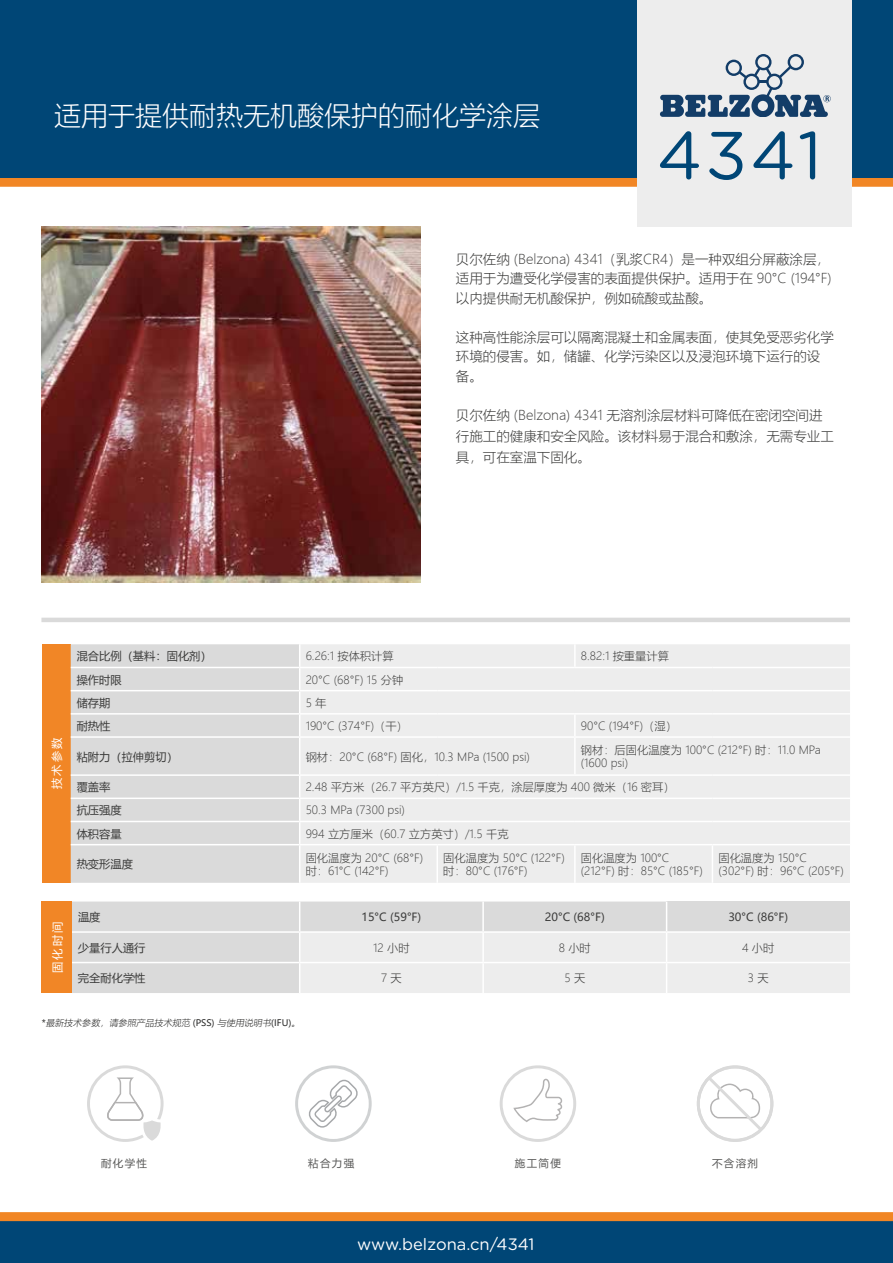
<style>
.page{position:relative;width:893px;height:1263px;background:#fff}
.page>*{position:absolute;margin:0;border:0;box-sizing:border-box;transform-origin:0 0}
.t1{font:67.5px "Gotham Rounded";color:#004676}
.t2{font:300 27px "Microsoft Ya Hei";color:#fff}
.t3{font:16.5px "Gotham Rounded";color:#fff}
.t4{font:300 13.5px/19.5px "Microsoft Ya Hei";color:#3c3c3b}
.t5{font:300 11.25px/13.5px "Microsoft Ya Hei";color:#3c3c3b}
.t6{font:11.25px "Microsoft Ya Hei";color:#3c3c3b}
.t7{font:11.25px "Microsoft Ya Hei";letter-spacing:.2em;color:#fff}
.t8{font:10.5px "Microsoft Ya Hei";letter-spacing:.13em;color:#575756}
.t9{font:italic 300 9px "Microsoft Ya Hei";color:#282827}
.s1{font-weight:400;font-style:normal}
</style>
<div class="page">
<div style="left:0;top:178px;width:893px;height:9px;background:#f18625"></div>
<div style="left:0;top:0;width:893px;height:178px;background:#004676"></div>
<div style="left:0;top:1220px;width:893px;height:43px;background:#004676"></div>
<img style="left:42px;top:226px;width:379px;height:357px">
<hr style="left:41px;top:618px;width:809px;height:4px;background:#dadada">
<div style="left:638px;top:0;width:214px;height:226px;background:#ededed"></div>
<svg style="left:660px;top:54px;width:170px;height:63px"></svg>
<svg style="left:87px;top:1065px;width:77px;height:77px"></svg>
<svg style="left:500px;top:1065px;width:76px;height:77px"></svg>
<svg style="left:697px;top:1065px;width:76px;height:77px"></svg>
<svg style="left:295px;top:1065px;width:77px;height:77px"></svg>
<div style="left:0;top:1212px;width:893px;height:9px;background:#f18625"></div>
<div style="left:42px;top:644px;width:29px;height:239px;background:#f18626"></div>
<div style="left:71px;top:644px;width:228px;height:239px;background:#dadada"></div>
<div style="left:300px;top:644px;width:550px;height:239px;background:#ededed"></div>
<div style="left:712px;top:845px;width:138px;height:38px;background:#ededed"></div>
<hr style="left:71px;top:667px;width:229px;height:1px;background:#fff">
<hr style="left:71px;top:690px;width:229px;height:1px;background:#fff">
<hr style="left:71px;top:713px;width:229px;height:2px;background:#fff">
<hr style="left:71px;top:736px;width:229px;height:2px;background:#fff">
<hr style="left:71px;top:774px;width:229px;height:2px;background:#fff">
<hr style="left:71px;top:797px;width:229px;height:2px;background:#fff">
<hr style="left:71px;top:821px;width:229px;height:1px;background:#fff">
<hr style="left:71px;top:844px;width:229px;height:1px;background:#fff">
<hr style="left:574px;top:644px;width:2px;height:23px;background:#fff">
<hr style="left:300px;top:667px;width:137px;height:1px;background:#fff">
<hr style="left:437px;top:667px;width:138px;height:1px;background:#fff">
<hr style="left:575px;top:667px;width:137px;height:1px;background:#fff">
<hr style="left:712px;top:667px;width:138px;height:1px;background:#fff">
<hr style="left:300px;top:690px;width:137px;height:1px;background:#fff">
<hr style="left:437px;top:690px;width:138px;height:1px;background:#fff">
<hr style="left:575px;top:690px;width:137px;height:1px;background:#fff">
<hr style="left:712px;top:690px;width:138px;height:1px;background:#fff">
<hr style="left:300px;top:713px;width:137px;height:2px;background:#fff">
<hr style="left:437px;top:713px;width:138px;height:2px;background:#fff">
<hr style="left:575px;top:713px;width:137px;height:2px;background:#fff">
<hr style="left:574px;top:715px;width:2px;height:21px;background:#fff">
<hr style="left:712px;top:713px;width:138px;height:2px;background:#fff">
<hr style="left:300px;top:736px;width:137px;height:2px;background:#fff">
<hr style="left:437px;top:736px;width:138px;height:2px;background:#fff">
<hr style="left:575px;top:736px;width:137px;height:2px;background:#fff">
<hr style="left:574px;top:738px;width:2px;height:36px;background:#fff">
<hr style="left:712px;top:736px;width:138px;height:2px;background:#fff">
<hr style="left:300px;top:774px;width:137px;height:2px;background:#fff">
<hr style="left:437px;top:774px;width:138px;height:2px;background:#fff">
<hr style="left:575px;top:774px;width:137px;height:2px;background:#fff">
<hr style="left:712px;top:774px;width:138px;height:2px;background:#fff">
<hr style="left:300px;top:797px;width:137px;height:2px;background:#fff">
<hr style="left:437px;top:797px;width:138px;height:2px;background:#fff">
<hr style="left:575px;top:797px;width:137px;height:2px;background:#fff">
<hr style="left:712px;top:797px;width:138px;height:2px;background:#fff">
<hr style="left:300px;top:821px;width:137px;height:1px;background:#fff">
<hr style="left:437px;top:821px;width:138px;height:1px;background:#fff">
<hr style="left:575px;top:821px;width:137px;height:1px;background:#fff">
<hr style="left:712px;top:821px;width:138px;height:1px;background:#fff">
<hr style="left:300px;top:844px;width:137px;height:1px;background:#fff">
<hr style="left:437px;top:844px;width:138px;height:1px;background:#fff">
<hr style="left:437px;top:845px;width:1px;height:38px;background:#fff">
<hr style="left:575px;top:844px;width:137px;height:1px;background:#fff">
<hr style="left:574px;top:845px;width:2px;height:38px;background:#fff">
<hr style="left:712px;top:844px;width:138px;height:1px;background:#fff">
<hr style="left:712px;top:845px;width:1px;height:38px;background:#fff">
<div style="left:42px;top:901px;width:30px;height:92px;background:#f18626"></div>
<div style="left:72px;top:901px;width:594px;height:92px;background:#dadada"></div>
<div style="left:667px;top:901px;width:183px;height:31px;background:#dadada"></div>
<hr style="left:299px;top:901px;width:1px;height:30px;background:#fff">
<hr style="left:72px;top:931px;width:228px;height:2px;background:#fff">
<hr style="left:72px;top:962px;width:228px;height:1px;background:#fff">
<hr style="left:482px;top:901px;width:2px;height:30px;background:#fff">
<hr style="left:300px;top:931px;width:183px;height:2px;background:#fff">
<hr style="left:483px;top:931px;width:184px;height:2px;background:#fff">
<hr style="left:667px;top:931px;width:183px;height:2px;background:#fff">
<div style="left:299px;top:933px;width:551px;height:60px;background:#ededed"></div>
<hr style="left:666px;top:963px;width:1px;height:30px;background:#fff">
<h2 class="t2" style="left:54px;top:97px;width:487px">适用于提供耐热无机酸保护的耐化学涂层</h2>
<h1 class="t1" style="left:657px;top:109px;width:166px">4341</h1>
<p class="t4" style="left:456px;top:249px;width:377px">贝尔佐纳 (Belzona) 4341（乳浆CR4）是一种双组分屏蔽涂层，适用于为遭受化学侵害的表面提供保护。适用于在 90°C (194°F)以内提供耐无机酸保护，例如硫酸或盐酸。</p>
<p class="t4" style="left:456px;top:327px;width:379px">这种高性能涂层可以隔离混凝土和金属表面，使其免受恶劣化学环境的侵害。如，储罐、化学污染区以及浸泡环境下运行的设备。</p>
<p class="t4" style="left:456px;top:404px;width:379px;line-height:21px">贝尔佐纳 (Belzona) 4341 无溶剂涂层材料可降低在密闭空间进行施工的健康和安全风险。该材料易于混合和敷涂，无需专业工具，可在室温下固化。</p>
<p class="t7" style="left:49px;top:789px;width:53px;rotate:-90deg">技术参数</p>
<p class="t7" style="left:50px;top:973px;width:53px;rotate:-90deg">固化时间</p>
<p class="t6" style="left:77px;top:649px;width:137px">混合比例（基料：固化剂）</p>
<p class="t5" style="left:306px;top:649px;width:90px">6.26:1 按体积计算</p>
<p class="t5" style="left:581px;top:649px;width:90px">8.82:1 按重量计算</p>
<p class="t6" style="left:77px;top:672px;width:46px">操作时限</p>
<p class="t5" style="left:306px;top:672px;width:99px">20°C (68°F) 15 分钟</p>
<p class="t6" style="left:77px;top:695px;width:35px">储存期</p>
<p class="t5" style="left:306px;top:696px;width:22px">5 年</p>
<p class="t6" style="left:77px;top:718px;width:35px">耐热性</p>
<p class="t5" style="left:306px;top:719px;width:104px">190°C (374°F)（干）</p>
<p class="t5" style="left:581px;top:719px;width:98px">90°C (194°F)（湿）</p>
<p class="t6" style="left:77px;top:749px;width:103px">粘附力（拉伸剪切）</p>
<p class="t5" style="left:306px;top:749px;width:226px">钢材：20°C (68°F) 固化，10.3 MPa (1500 psi)</p>
<p class="t5" style="left:581px;top:743px;width:241px">钢材：后固化温度为 100°C (212°F) 时：11.0 MPa (1600 psi)</p>
<p class="t6" style="left:77px;top:779px;width:35px">覆盖率</p>
<p class="t5" style="left:306px;top:780px;width:370px">2.48 平方米（26.7 平方英尺）/1.5 千克，涂层厚度为 400 微米（16 密耳）</p>
<p class="t6" style="left:77px;top:803px;width:46px">抗压强度</p>
<p class="t5" style="left:306px;top:803px;width:101px">50.3 MPa (7300 psi)</p>
<p class="t6" style="left:77px;top:826px;width:46px">体积容量</p>
<p class="t5" style="left:306px;top:826px;width:204px">994 立方厘米（60.7 立方英寸）/1.5 千克</p>
<p class="t6" style="left:77px;top:856px;width:58px">热变形温度</p>
<p class="t5" style="left:306px;top:850px;width:119px">固化温度为 20°C (68°F)时：61°C (142°F)</p>
<p class="t5" style="left:443px;top:850px;width:123px">固化温度为 50°C (122°F)时：80°C (176°F)</p>
<p class="t5" style="left:581px;top:850px;width:123px">固化温度为 100°C (212°F) 时：85°C (185°F)</p>
<p class="t5" style="left:718px;top:850px;width:127px">固化温度为 150°C (302°F) 时：96°C (205°F)</p>
<p class="t6" style="left:78px;top:910px;width:24px">温度</p>
<p class="t6" style="left:361px;top:910px;width:61px">15°C (59°F)</p>
<p class="t6" style="left:545px;top:910px;width:61px">20°C (68°F)</p>
<p class="t6" style="left:728px;top:910px;width:61px">30°C (86°F)</p>
<p class="t6" style="left:78px;top:940px;width:69px">少量行人通行</p>
<p class="t5" style="left:373px;top:941px;width:38px">12 小时</p>
<p class="t5" style="left:559px;top:941px;width:34px">8 小时</p>
<p class="t5" style="left:742px;top:941px;width:34px">4 小时</p>
<p class="t6" style="left:78px;top:971px;width:69px">完全耐化学性</p>
<p class="t5" style="left:381px;top:971px;width:22px">7 天</p>
<p class="t5" style="left:564px;top:971px;width:22px">5 天</p>
<p class="t5" style="left:748px;top:971px;width:22px">3 天</p>
<p class="t9" style="left:42px;top:1016px;width:262px"><span class="s1">*</span> 最新技术参数，请参照产品技术规范 <span class="s1">( P S S )</span> 与使用说明书<span class="s1">( I F U )</span> 。</p>
<p class="t8" style="left:101px;top:1156px;width:48px">耐化学性</p>
<p class="t8" style="left:308px;top:1156px;width:48px">粘合力强</p>
<p class="t8" style="left:515px;top:1156px;width:48px">施工简便</p>
<p class="t8" style="left:712px;top:1156px;width:48px">不含溶剂</p>
<h3 class="t3" style="left:357px;top:1233px;width:179px">www.belzona.cn/4341</h3>
</div>
